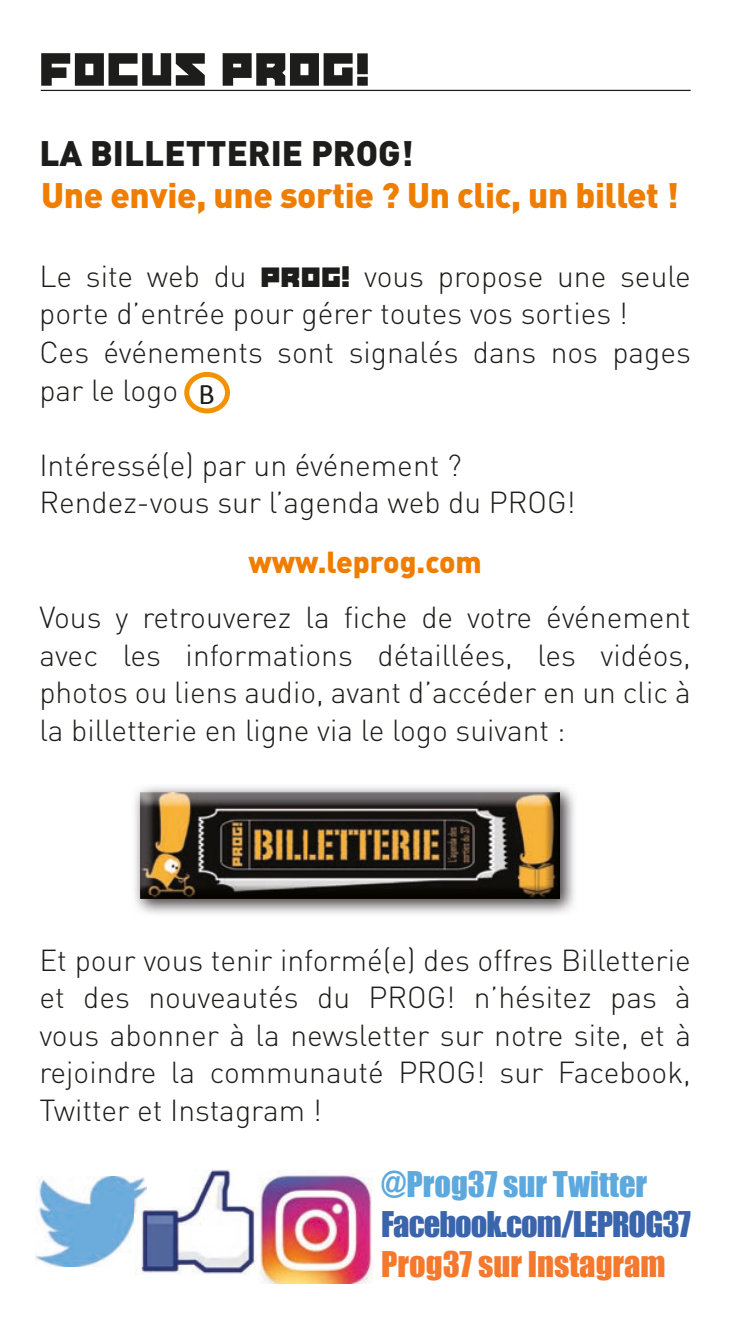
<style>
.page{position:relative;width:730px;height:1319px;background:#fff}
.page>*{position:absolute;margin:0;border:0;box-sizing:border-box;transform-origin:0 0}
.t1{font:50px "East Bloc ICG Closed";color:#1d1d1b}
.t2{font:900 35px "DIN";letter-spacing:-.01em;color:#ef7d00}
.t3{font:900 35px "DIN";color:#1d1d1b}
.t4{font:32.5px "Impact";letter-spacing:-.03em;color:#3a64ab}
.t5{font:32.5px "Impact";color:#f4792d}
.t6{font:32.5px "Impact";color:#5da8dd}
.t7{font:300 30px/37.5px "DIN";color:#1d1d1b}
.t8{font:900 30px "DIN";color:#ef7d00}
.t9{font:30px "Calibri";color:#1d1d1b}
.s1{font-size:42.5px}
.s2{font-family:"East Bloc ICG Closed";font-weight:400}
.s3{font-family:"East Bloc ICG Closed";font-weight:400;font-size:27.25px}
</style>
<div class="page">
<img style="left:134px;top:786px;width:441px;height:128px">
<img style="left:140px;top:792px;width:419px;height:106px">
<img style="left:140px;top:1169px;width:119px;height:106px">
<img style="left:259px;top:1173px;width:114px;height:109px">
<img style="left:36px;top:1175px;width:111px;height:90px">
<hr style="left:41px;top:90px;width:650px;height:1px;background:#1d1d1b">
<div style="left:184px;top:372px;width:46px;height:41px;border:5px solid #f39200;border-radius:50%"></div>
<h1 class="t1" style="left:39px;top:34px;width:333px">FOCUS PROG<span class="s1">!</span></h1>
<p class="t3" style="left:39px;top:130px;width:376px">LA BILLETTERIE PROG!</p>
<p class="t2" style="left:41px;top:171px;width:639px">Une envie, une sortie ? Un clic, un billet !</p>
<p class="t7" style="left:39px;top:257px;width:653px">Le site web du <span class="s2">PROG</span><span class="s3">!</span> vous propose une seule porte d’entrée pour gérer toutes vos sorties !</p>
<p class="t7" style="left:39px;top:333px;width:653px">Ces événements sont signalés dans nos pages par le logo</p>
<p class="t9" style="left:199px;top:375px;width:18px">B</p>
<p class="t7" style="left:39px;top:446px;width:538px">Intéressé(e) par un événement ?<br>Rendez-vous sur l’agenda web du PROG!</p>
<p class="t8" style="left:248px;top:542px;width:235px">www.leprog.com</p>
<p class="t7" style="left:39px;top:598px;width:653px;text-align:justify">Vous y retrouverez la fiche de votre événement avec les informations détaillées, les vidéos, photos ou liens audio, avant d’accéder en un clic à la billetterie en ligne via le logo suivant :</p>
<p class="t7" style="left:39px;top:940px;width:653px;text-align:justify">Et pour vous tenir informé(e) des offres Billetterie et des nouveautés du PROG! n’hésitez pas à vous abonner à la newsletter sur notre site, et à rejoindre la communauté PROG! sur Facebook, Twitter et Instagram !</p>
<p class="t6" style="left:381px;top:1158px;width:267px">@Prog37 sur Twitter</p>
<p class="t4" style="left:381px;top:1198px;width:311px">Facebook.com/LEPROG37</p>
<p class="t5" style="left:381px;top:1238px;width:286px">Prog37 sur Instagram</p>
</div>
